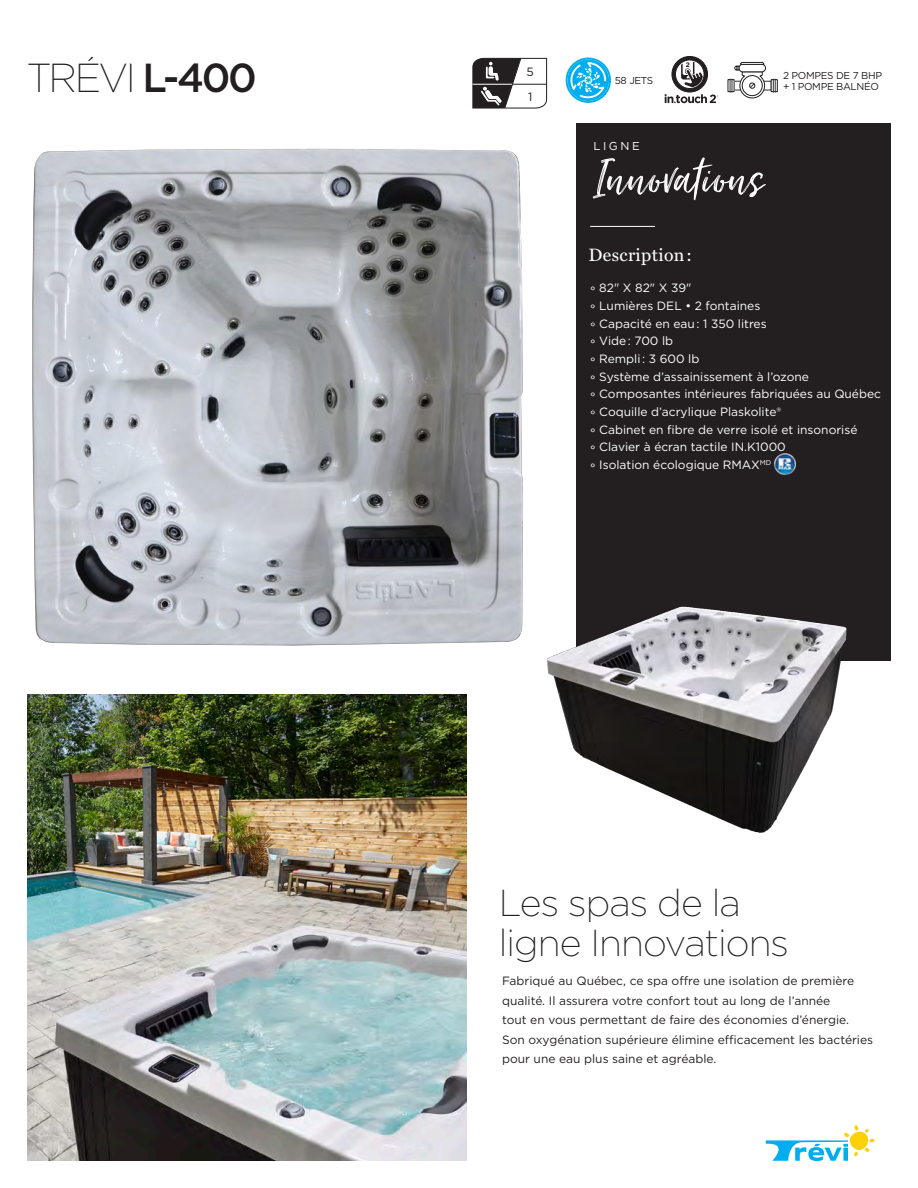
<style>
.page{position:relative;width:918px;height:1188px;background:#fff}
.page>*{position:absolute;margin:0;border:0;box-sizing:border-box;transform-origin:0 0}
.t1{font:61.5px "Just Lovely";color:#fff}
.t2{font:200 40.5px "Gotham";letter-spacing:-.06em;color:#231f20}
.t3{font:200 37.5px/40.5px "Gotham";letter-spacing:-.025em;color:#231f20}
.t4{font:18px "Miller Text";letter-spacing:.02em;color:#fff}
.Texte_Courant_FR{font:12px "Gotham";color:#fff}
.Texte_Courant_FR-2{font:12px/19.5px "Gotham";color:#231f20}
.t5{font:11.4px "Gotham";letter-spacing:.23em;color:#fff}
.t6{font:10.05px/11.2px "Gotham";letter-spacing:-.03em;color:#231f20}
.t7{font:700 6.6px "Gotham";color:#231f20}
.s1{font-weight:500}
</style>
<div class="page">
<div style="left:576px;top:123px;width:315px;height:537px;background:#231f20"></div>
<svg style="left:766px;top:1125px;width:109px;height:36px"></svg>
<img style="left:547px;top:606px;width:343px;height:227px">
<img style="left:774px;top:453px;width:22px;height:22px">
<div style="left:734px;top:81px;width:38px;height:9px;border:1px solid #313232"></div>
<div style="left:771px;top:79px;width:7px;height:13px;border:1px solid #231f20"></div>
<div style="left:728px;top:79px;width:7px;height:13px;border:1px solid #231f20"></div>
<svg style="left:773px;top:79px;width:3px;height:13px"></svg>
<div style="left:739px;top:64px;width:27px;height:8px;border:1px solid #231f20;border-radius:4px"></div>
<svg style="left:730px;top:62px;width:35px;height:37px"></svg>
<svg style="left:665px;top:56px;width:54px;height:47px"></svg>
<svg style="left:566px;top:58px;width:45px;height:45px"></svg>
<svg style="left:472px;top:58px;width:75px;height:51px"></svg>
<hr style="left:590px;top:226px;width:65px;height:1px;background:#fff">
<img style="left:27px;top:694px;width:440px;height:467px">
<img style="left:32px;top:148px;width:491px;height:498px">
<p class="t2" style="left:27px;top:52px;width:231px">TRÉVI <span class="s1">L-400</span></p>
<p class="Texte_Courant_FR-2" style="left:527px;top:62px;width:9px">5</p>
<p class="Texte_Courant_FR-2" style="left:528px;top:87px;width:6px">1</p>
<p class="t6" style="left:615px;top:75px;width:40px">58 JETS</p>
<p class="t7" style="left:686px;top:61px;width:6px">2</p>
<p class="t6" style="left:783px;top:69px;width:101px">2 POMPES DE 7 BHP + 1 POMPE BALNÉO</p>
<p class="t5" style="left:593px;top:139px;width:48px">LIGNE</p>
<p class="t1" style="left:593px;top:141px;width:172px">Innovations</p>
<p class="t4" style="left:589px;top:241px;width:105px">Description:</p>
<p class="Texte_Courant_FR" style="left:590px;top:280px;width:103px">° 82" X 82" X 39"</p>
<p class="Texte_Courant_FR" style="left:590px;top:298px;width:172px">° Lumières DEL • 2 fontaines</p>
<p class="Texte_Courant_FR" style="left:590px;top:316px;width:178px">° Capacité en eau : 1 350 litres</p>
<p class="Texte_Courant_FR" style="left:590px;top:333px;width:85px">° Vide : 700 lb</p>
<p class="Texte_Courant_FR" style="left:590px;top:351px;width:111px">° Rempli : 3 600 lb</p>
<p class="Texte_Courant_FR" style="left:590px;top:369px;width:220px">° Système d’assainissement à l’ozone</p>
<p class="Texte_Courant_FR" style="left:590px;top:386px;width:292px">° Composantes intérieures fabriquées au Québec</p>
<p class="Texte_Courant_FR" style="left:590px;top:404px;width:193px">° Coquille d’acrylique Plaskolite®</p>
<p class="Texte_Courant_FR" style="left:590px;top:422px;width:269px">° Cabinet en fibre de verre isolé et insonorisé</p>
<p class="Texte_Courant_FR" style="left:590px;top:439px;width:197px">° Clavier à écran tactile IN.K1000</p>
<p class="Texte_Courant_FR" style="left:590px;top:457px;width:183px">° Isolation écologique RMAX<sup>MD</sup></p>
<p class="t3" style="left:499px;top:881px;width:292px">Les spas de la ligne Innovations</p>
<p class="Texte_Courant_FR-2" style="left:502px;top:971px;width:373px">Fabriqué au Québec, ce spa offre une isolation de première qualité. Il assurera votre confort tout au long de l’année<br>tout en vous permettant de faire des économies d’énergie.<br>Son oxygénation supérieure élimine efficacement les bactéries pour une eau plus saine et agréable.</p>
</div>
